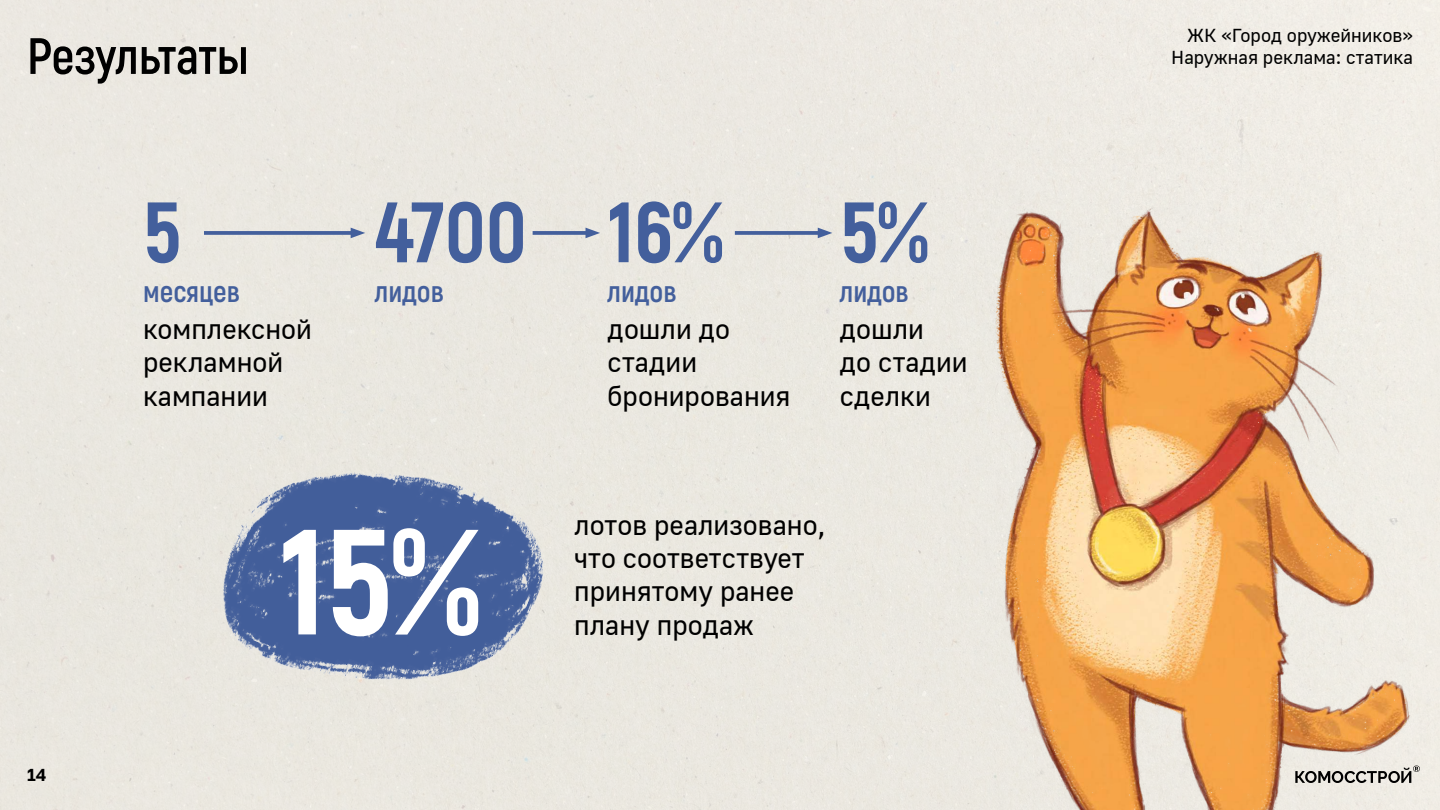
<style>
.page{position:relative;width:1440px;height:810px;background:#fff}
.page>*{position:absolute;margin:0;border:0;box-sizing:border-box;transform-origin:0 0}
.t1{font:800 149.62px "Akrobat";color:#fff}
.t2{font:800 85.5px "Akrobat";color:#435f9c}
.t3{font:700 51px "Akrobat";letter-spacing:-.015em;color:#000}
.t4{font:700 30px "Akrobat";color:#435f9c}
.t5{font:27.75px/33.3px "Golos UI";color:#000}
.t6{font:18.75px/22.5px "Golos UI";color:#000;text-align:right}
.t7{font:17.25px "Golos Text VF";color:#000}
</style>
<div class="page">
<img style="left:199px;top:436px;width:365px;height:289px">
<svg style="left:204px;top:231px;width:147px;height:4px"></svg>
<svg style="left:351px;top:228px;width:14px;height:10px"></svg>
<svg style="left:533px;top:231px;width:53px;height:4px"></svg>
<svg style="left:586px;top:228px;width:14px;height:10px"></svg>
<svg style="left:735px;top:231px;width:83px;height:4px"></svg>
<svg style="left:818px;top:228px;width:10px;height:10px"></svg>
<img style="left:828px;top:176px;width:612px;height:634px">
<h3 class="t3" style="left:27px;top:24px;width:224px">Результаты</h3>
<h2 class="t2" style="left:143px;top:178px;width:40px">5</h2>
<h2 class="t2" style="left:375px;top:178px;width:350px">4700 16%</h2>
<h2 class="t2" style="left:840px;top:178px;width:90px">5%</h2>
<p class="t4" style="left:143px;top:273px;width:98px">месяцев</p>
<p class="t4" style="left:375px;top:273px;width:70px">лидов</p>
<p class="t4" style="left:608px;top:273px;width:70px">лидов</p>
<p class="t4" style="left:840px;top:273px;width:70px">лидов</p>
<p class="t5" style="left:143px;top:313px;width:170px">комплексной рекламной кампании</p>
<p class="t5" style="left:608px;top:313px;width:185px">дошли до стадии бронирования</p>
<p class="t5" style="left:840px;top:313px;width:129px">дошли<br>до стадии сделки</p>
<p class="t7" style="left:27px;top:765px;width:21px">14</p>
<h1 class="t1" style="left:280px;top:487px;width:203px">15%</h1>
<p class="t5" style="left:574px;top:508px;width:253px">лотов реализовано, что соответствует принятому ранее плану продаж</p>
<p class="t6" style="left:1171px;top:24px;width:243px">ЖК «Город оружейников»<br>Наружная реклама: статика</p>
</div>
